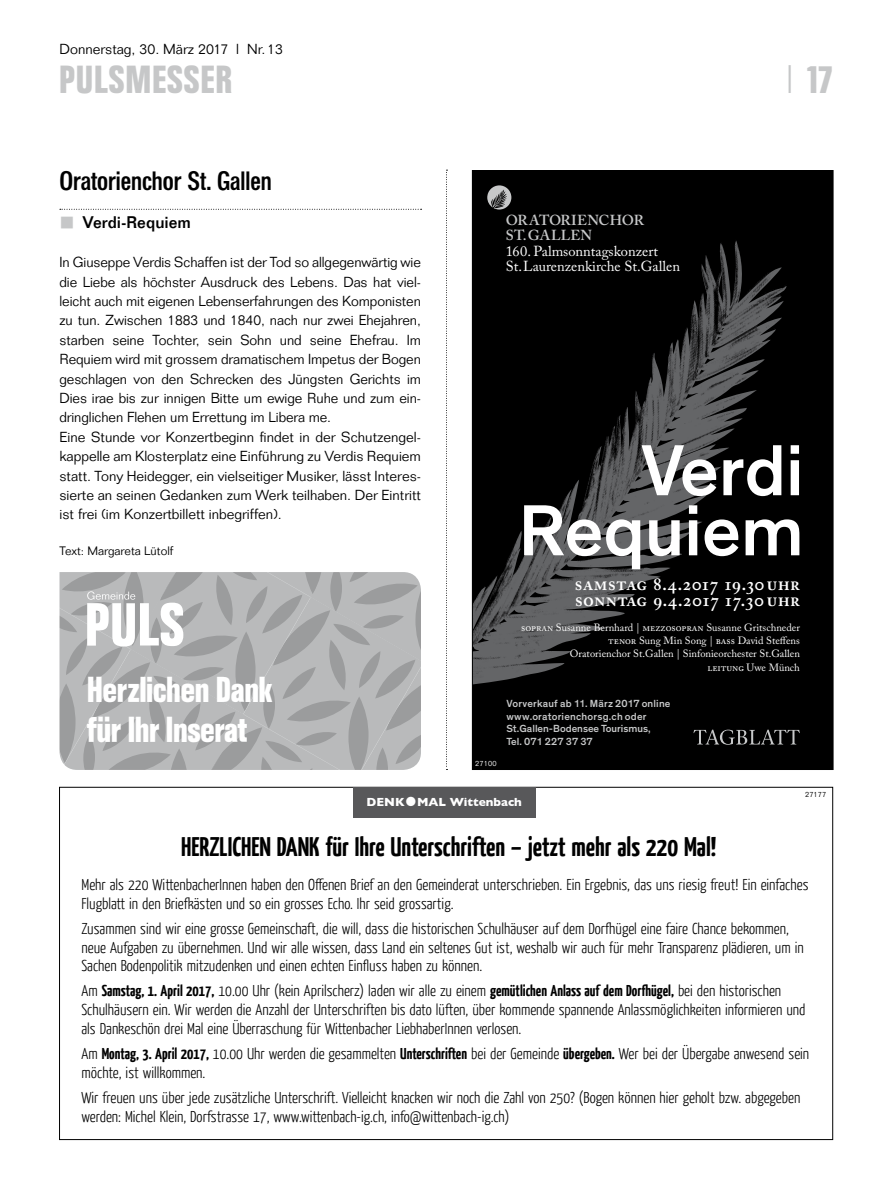
<style>
.page{position:relative;width:893px;height:1191px;background:#fff}
.page>*{position:absolute;margin:0;border:0;box-sizing:border-box;transform-origin:0 0}
.t1{font:500 73.5px/60px "Theinhardt";color:#fff;text-align:right}
.t2{font:700 39px "Folio Condensed BQ";letter-spacing:.03em;color:#c6c7c8}
.t3{font:700 36px/40.5px "Folio Condensed BQ";color:#fff}
.t4{font:700 27px "Yanone Kaffeesatz";color:#000}
.t5{font:500 26.25px "Folio Condensed BQ";color:#000}
.t6{font:600 18.9px/16.4px "Adobe Caslon Pro";letter-spacing:.005em;color:#fff}
.t7{font:500 16.5px "Folio";color:#000}
.t8{font:300 15.75px/18.8px "Yanone Kaffeesatz";color:#000}
.t9{font:14.4px/15.6px "Adobe Caslon Pro";color:#fff}
.t10{font:600 14.4px/15.6px "Adobe Caslon Pro";letter-spacing:.005em;color:#c7c8c9}
.t11{font:300 14.25px/19.4px "Folio";letter-spacing:-.005em;color:#000}
.t12{font:300 12px "Folio";color:#000}
.t13{font:700 12px "Gill Sans";color:#fff}
.t14{font:10.5px/13.2px "Adobe Caslon Pro";color:#fff;text-align:right}
.t15{font:500 10.5px/12.6px "Theinhardt";letter-spacing:.015em;color:#c7c8c9}
.t16{font:300 7.5px "Folio";letter-spacing:.02em;color:#fff}
.t17{font:300 7.5px "Folio";letter-spacing:.02em;color:#000}
.s1{font-family:"Folio";font-weight:300}
.s2{font-size:28.5px}
.s3{font-weight:700}
</style>
<div class="page">
<svg style="left:446px;top:170px;width:1px;height:600px"></svg>
<div style="left:472px;top:170px;width:361px;height:599px;background:#000"></div>
<img style="left:474px;top:195px;width:323px;height:550px">
<svg style="left:693px;top:729px;width:107px;height:15px"></svg>
<svg style="left:487px;top:185px;width:24px;height:24px"></svg>
<svg style="left:60px;top:209px;width:362px;height:1px"></svg>
<div style="left:353px;top:787px;width:183px;height:30px;background:#58585a"></div>
<svg style="left:60px;top:572px;width:361px;height:198px;background:#afb0b1"></svg>
<svg style="left:87px;top:591px;width:96px;height:55px"></svg>
<p class="t11" style="left:60px;top:39px;width:225px">Donnerstag, 30. März 2017 l Nr.13</p>
<h2 class="t2" style="left:60px;top:58px;width:174px">PULSMESSER</h2>
<h2 class="t2" style="left:785px;top:58px;width:49px"><span class="s1">|</span> 17</h2>
<h3 class="t5" style="left:60px;top:166px;width:214px">Oratorienchor St. Gallen</h3>
<p class="t7" style="left:83px;top:213px;width:110px">Verdi-Requiem</p>
<p class="t11" style="left:60px;top:252px;width:363px">In Giuseppe Verdis Schaffen ist der Tod so allgegenwärtig wie die Liebe als höchster Ausdruck des Lebens. Das hat viel&shy;leicht auch mit eigenen Lebenserfahrungen des Komponisten zu tun. Zwischen 1883 und 1840, nach nur zwei Ehejahren, starben seine Tochter, sein Sohn und seine Ehefrau. Im Requiem wird mit grossem dramatischem Impetus der Bogen geschlagen von den Schrecken des Jüngsten Gerichts im Dies irae bis zur innigen Bitte um ewige Ruhe und zum ein&shy;dringlichen Flehen um Errettung im Libera me.<br>Eine Stunde vor Konzertbeginn findet in der Schutzengel&shy;kappelle am Klosterplatz eine Einführung zu Verdis Requiem statt. Tony Heidegger, ein vielseitiger Musiker, lässt Interes&shy;sierte an seinen Gedanken zum Werk teilhaben. Der Eintritt ist frei (im Konzertbillett inbegriffen).</p>
<p class="t12" style="left:60px;top:544px;width:115px">Text: Margareta Lütolf</p>
<h3 class="t3" style="left:87px;top:670px;width:187px">Herzlichen Dank für Ihr Inserat</h3>
<p class="t10" style="left:506px;top:212px;width:140px">ORATORIENCHOR<br>ST.GALLEN</p>
<p class="t9" style="left:506px;top:243px;width:176px">160. Palmsonntagskonzert<br>St.Laurenzenkirche St.Gallen</p>
<p class="t16" style="left:475px;top:759px;width:23px">27100</p>
<h1 class="t1" style="left:518px;top:441px;width:287px">Verdi<br>Requiem</h1>
<p class="t6" style="left:574px;top:575px;width:227px">samstag 8.4.2017 19.30 uhr sonntag 9.4.2017 17.30 uhr</p>
<p class="t14" style="left:521px;top:620px;width:280px">sopran Susanne Bernhard | mezzosopran Susanne Gritschneder tenor Sung Min Song | bass David Steffens<br>Oratorienchor St.Gallen | Sinfonieorchester St.Gallen<br>leitung Uwe Münch</p>
<p class="t15" style="left:506px;top:697px;width:166px">Vorverkauf ab 11. März 2017 online www.oratorienchorsg.ch oder<br>St.Gallen-Bodensee Tourismus,<br>Tel. 071 227 37 37</p>
<p class="t13" style="left:367px;top:795px;width:157px">DENK<span class="s2">•</span>MAL Wittenbach</p>
<p class="t17" style="left:805px;top:789px;width:23px">27177</p>
<h3 class="t4" style="left:181px;top:829px;width:537px">HERZLICHEN DANK für Ihre Unterschriften – jetzt mehr als 220 Mal!</h3>
<p class="t8" style="left:81px;top:874px;width:728px">Mehr als 220 WittenbacherInnen haben den Offenen Brief an den Gemeinderat unterschrieben. Ein Ergebnis, das uns riesig freut! Ein einfaches<br>Flugblatt in den Briefkästen und so ein grosses Echo. Ihr seid grossartig.</p>
<p class="t8" style="left:81px;top:918px;width:724px">Zusammen sind wir eine grosse Gemeinschaft, die will, dass die historischen Schulhäuser auf dem Dorfhügel eine faire Chance bekommen, neue Aufgaben zu übernehmen. Und wir alle wissen, dass Land ein seltenes Gut ist, weshalb wir auch für mehr Transparenz plädieren, um in<br>Sachen Bodenpolitik mitzudenken und einen echten Einfluss haben zu können.</p>
<p class="t8" style="left:81px;top:981px;width:726px">Am <span class="s3">Samstag, 1. April 2017,</span> 10.00 Uhr (kein Aprilscherz) laden wir alle zu einem <span class="s3">gemütlichen Anlass auf dem Dorfhügel,</span> bei den historischen<br>Schulhäusern ein. Wir werden die Anzahl der Unterschriften bis dato lüften, über kommende spannende Anlassmöglichkeiten informieren und als Dankeschön drei Mal eine Überraschung für Wittenbacher LiebhaberInnen verlosen.</p>
<p class="t8" style="left:81px;top:1043px;width:729px">Am <span class="s3">Montag, 3. April 2017,</span> 10.00 Uhr werden die gesammelten <span class="s3">Unterschriften</span> bei der Gemeinde <span class="s3">übergeben.</span> Wer bei der Übergabe anwesend sein möchte, ist willkommen.</p>
<p class="t8" style="left:81px;top:1087px;width:720px">Wir freuen uns über jede zusätzliche Unterschrift. Vielleicht knacken wir noch die Zahl von 250? (Bogen können hier geholt bzw. abgegeben werden: Michel Klein, Dorfstrasse 17, www.wittenbach-ig.ch, info@wittenbach-ig.ch)</p>
</div>
